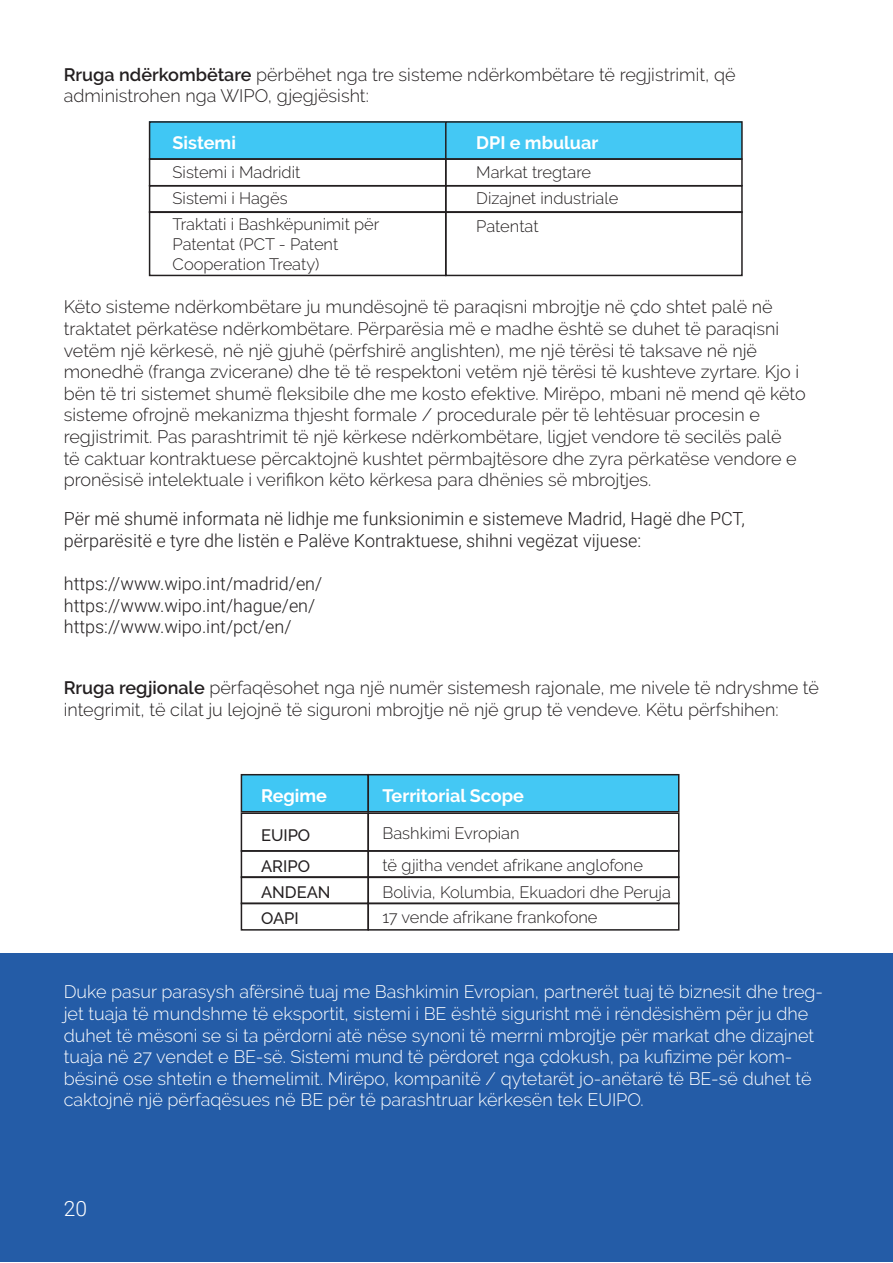
<style>
.page{position:relative;width:893px;height:1263px;background:#fff}
.page>*{position:absolute;margin:0;border:0;box-sizing:border-box;transform-origin:0 0}
.t1{font:300 21px "Roboto";color:#fff}
.t2{font:300 18px/21.6px "Raleway";color:#231f20}
.t3{font:300 18px/21.6px "Raleway";color:#fff}
.t4{font:300 18px "Roboto";color:#231f20}
.t5{font:700 18px "Raleway";color:#fff}
.t6{font:300 16.5px "Raleway";color:#231f20}
.t7{font:500 16.5px "Raleway";color:#231f20}
.s1{font-weight:600}
</style>
<div class="page">
<div style="left:1px;top:953px;width:892px;height:309px;background:#245ca7"></div>
<div style="left:150px;top:122px;width:296px;height:37px;background:#40c7f4"></div>
<div style="left:149px;top:121px;width:297px;height:39px;border:2px solid #231f20"></div>
<div style="left:241px;top:775px;width:127px;height:37px;background:#40c7f4"></div>
<div style="left:241px;top:774px;width:128px;height:38px;border:2px solid #231f20"></div>
<div style="left:149px;top:158px;width:297px;height:28px;border:2px solid #231f20"></div>
<div style="left:241px;top:812px;width:128px;height:40px;border:2px solid #231f20"></div>
<div style="left:149px;top:185px;width:297px;height:28px;border:2px solid #231f20"></div>
<div style="left:241px;top:850px;width:128px;height:28px;border:2px solid #231f20"></div>
<div style="left:149px;top:211px;width:297px;height:65px;border:2px solid #231f20"></div>
<div style="left:241px;top:876px;width:128px;height:28px;border:2px solid #231f20"></div>
<div style="left:241px;top:902px;width:128px;height:29px;border:2px solid #231f20"></div>
<div style="left:446px;top:122px;width:296px;height:37px;background:#44c8f4"></div>
<div style="left:445px;top:121px;width:298px;height:39px;border:2px solid #231f20"></div>
<div style="left:368px;top:775px;width:311px;height:37px;background:#44c8f4"></div>
<div style="left:367px;top:774px;width:312px;height:38px;border:2px solid #231f20"></div>
<div style="left:445px;top:158px;width:298px;height:28px;border:2px solid #231f20"></div>
<div style="left:367px;top:812px;width:312px;height:40px;border:2px solid #231f20"></div>
<div style="left:445px;top:185px;width:298px;height:28px;border:2px solid #231f20"></div>
<div style="left:367px;top:850px;width:312px;height:28px;border:2px solid #231f20"></div>
<div style="left:445px;top:211px;width:298px;height:65px;border:2px solid #231f20"></div>
<div style="left:367px;top:876px;width:312px;height:28px;border:2px solid #231f20"></div>
<div style="left:367px;top:902px;width:312px;height:29px;border:2px solid #231f20"></div>
<p class="t2" style="left:64px;top:63px;width:673px"><span class="s1">Rruga ndërkombëtare</span> përbëhet nga tre sisteme ndërkombëtare të regjistrimit, që</p>
<p class="t2" style="left:64px;top:85px;width:307px">administrohen nga WIPO, gjegjësisht:</p>
<p class="t5" style="left:173px;top:132px;width:65px">Sistemi</p>
<p class="t6" style="left:173px;top:163px;width:129px">Sistemi i Madridit</p>
<p class="t5" style="left:476px;top:132px;width:124px">DPI e mbuluar</p>
<p class="t6" style="left:476px;top:163px;width:116px">Markat tregtare</p>
<p class="t6" style="left:173px;top:189px;width:116px">Sistemi i Hagës</p>
<p class="t6" style="left:476px;top:189px;width:143px">Dizajnet industriale</p>
<p class="t6" style="left:173px;top:215px;width:208px">Traktati i Bashkëpunimit për</p>
<p class="t6" style="left:476px;top:217px;width:64px">Patentat</p>
<p class="t6" style="left:173px;top:234px;width:167px">Patentat (PCT - Patent</p>
<p class="t6" style="left:173px;top:254px;width:148px">Cooperation Treaty)</p>
<p class="t2" style="left:64px;top:296px;width:710px">Këto sisteme ndërkombëtare ju mundësojnë të paraqisni mbrojtje në çdo shtet palë në</p>
<p class="t2" style="left:64px;top:318px;width:717px">traktatet përkatëse ndërkombëtare. Përparësia më e madhe është se duhet të paraqisni vetëm një kërkesë, në një gjuhë (përfshirë anglishten), me një tërësi të taksave në një</p>
<p class="t2" style="left:64px;top:361px;width:743px">monedhë (franga zvicerane) dhe të të respektoni vetëm një tërësi të kushteve zyrtare. Kjo i bën të tri sistemet shumë fleksibile dhe me kosto efektive. Mirëpo, mbani në mend që këto sisteme ofrojnë mekanizma thjesht formale / procedurale për të lehtësuar procesin e</p>
<p class="t2" style="left:64px;top:426px;width:734px">regjistrimit. Pas parashtrimit të një kërkese ndërkombëtare, ligjet vendore të secilës palë të caktuar kontraktuese përcaktojnë kushtet përmbajtësore dhe zyra përkatëse vendore e pronësisë intelektuale i verifikon këto kërkesa para dhënies së mbrojtjes.</p>
<p class="t4" style="left:64px;top:506px;width:683px">Për më shumë informata në lidhje me funksionimin e sistemeve Madrid, Hagë dhe PCT,</p>
<p class="t4" style="left:64px;top:528px;width:579px">përparësitë e tyre dhe listën e Palëve Kontraktuese, shihni vegëzat vijuese:</p>
<p class="t4" style="left:64px;top:571px;width:260px">https://www.wipo.int/madrid/en/</p>
<p class="t4" style="left:64px;top:593px;width:253px">https://www.wipo.int/hague/en/</p>
<p class="t4" style="left:64px;top:614px;width:229px">https://www.wipo.int/pct/en/</p>
<p class="t2" style="left:64px;top:677px;width:757px"><span class="s1">Rruga regjionale</span> përfaqësohet nga një numër sistemesh rajonale, me nivele të ndryshme të integrimit, të cilat ju lejojnë të siguroni mbrojtje në një grup të vendeve. Këtu përfshihen:</p>
<p class="t5" style="left:261px;top:786px;width:67px">Regime</p>
<p class="t5" style="left:382px;top:786px;width:143px">Territorial Scope</p>
<p class="t7" style="left:261px;top:826px;width:51px">EUIPO</p>
<p class="t7" style="left:261px;top:856px;width:50px">ARIPO</p>
<p class="t7" style="left:261px;top:883px;width:71px">ANDEAN</p>
<p class="t7" style="left:261px;top:909px;width:39px">OAPI</p>
<p class="t6" style="left:382px;top:824px;width:139px">Bashkimi Evropian</p>
<p class="t6" style="left:382px;top:856px;width:262px">të gjitha vendet afrikane anglofone</p>
<p class="t6" style="left:382px;top:882px;width:290px">Bolivia, Kolumbia, Ekuadori dhe Peruja</p>
<p class="t6" style="left:382px;top:907px;width:217px">17 vende afrikane frankofone</p>
<p class="t3" style="left:64px;top:981px;width:761px">Duke pasur parasysh afërsinë tuaj me Bashkimin Evropian, partnerët tuaj të biznesit dhe treg&shy;jet tuaja të mundshme të eksportit, sistemi i BE është sigurisht më i rëndësishëm për ju dhe duhet të mësoni se si ta përdorni atë nëse synoni të merrni mbrojtje për markat dhe dizajnet tuaja në 27 vendet e BE-së. Sistemi mund të përdoret nga çdokush, pa kufizime për kom&shy;bësinë ose shtetin e themelimit. Mirëpo, kompanitë / qytetarët jo-anëtarë të BE-së duhet të caktojnë një përfaqësues në BE për të parashtruar kërkesën tek EUIPO.</p>
<p class="t1" style="left:64px;top:1194px;width:25px">20</p>
</div>
